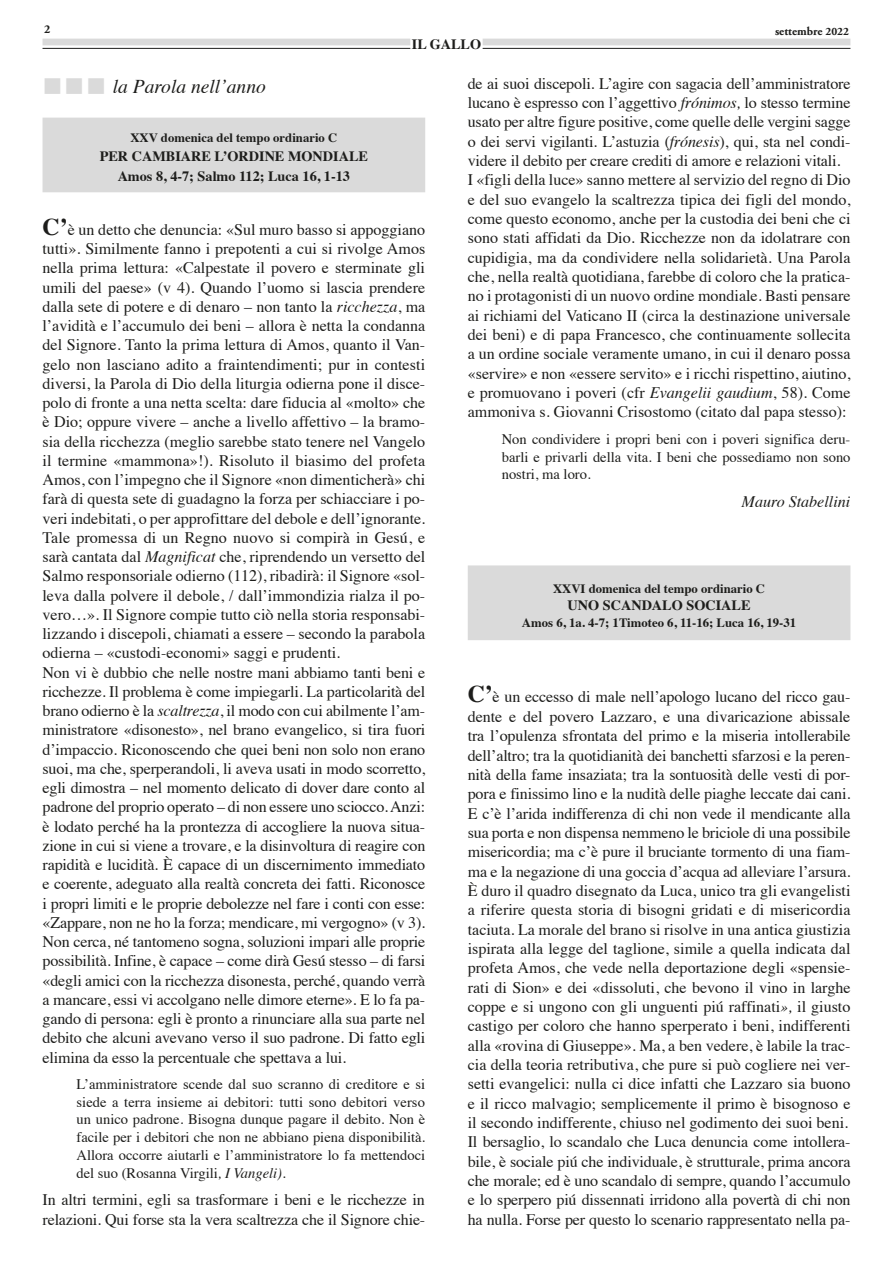
<style>
.page{position:relative;width:893px;height:1263px;background:#fff}
.page>*{position:absolute;margin:0;border:0;box-sizing:border-box;transform-origin:0 0}
.t1{font:italic 19.5px "Times";color:#1d1d1b}
.t2{font:16.05px/19.2px "Times";color:#1d1d1b}
.t3{font:italic 16.05px "Times";color:#1d1d1b}
.t4{font:14.55px/17.7px "Times";color:#1d1d1b;text-align:justify}
.t5{font:700 14.25px/19.2px "Times";color:#1d1d1b;text-align:center}
.t6{font:700 12.75px "Times";color:#1d1d1b}
.t7{font:700 12px "Adobe Garamond";color:#1d1d1b}
.s1{font-size:11.25px}
.s2{color:#dadada}
.s3{font-weight:700;font-size:24px}
.s4{font-style:italic}
</style>
<div class="page">
<hr style="left:43px;top:48px;width:367px;height:1px;background:#1d1d1b">
<hr style="left:483px;top:48px;width:367px;height:1px;background:#1d1d1b">
<div style="left:43px;top:39px;width:367px;height:6px;background:#dadada"></div>
<div style="left:483px;top:39px;width:367px;height:6px;background:#dadada"></div>
<div style="left:43px;top:118px;width:382px;height:74px;background:#dadada"></div>
<div style="left:468px;top:565px;width:382px;height:75px;background:#dadada"></div>
<p class="t7" style="left:44px;top:23px;width:8px">2</p>
<p class="t5" style="left:412px;top:33px;width:71px">IL GALLO</p>
<p class="t7" style="left:775px;top:25px;width:75px">settembre <span class="s1">2022</span></p>
<p class="t1" style="left:43px;top:69px;width:225px"><span class="s2">■■■</span> la Parola nell’anno</p>
<p class="t6" style="left:130px;top:126px;width:208px">XXV domenica del tempo ordinario C</p>
<p class="t5" style="left:100px;top:145px;width:270px">PER CAMBIARE L’ORDINE MONDIALE<br>Amos 8, 4-7; Salmo 112; Luca 16, 1-13</p>
<p class="t2" style="left:43px;top:218px;width:384px"><span class="s3">C’</span>è un detto che denuncia: «Sul muro basso si appoggiano tutti». Similmente fanno i prepotenti a cui si rivolge Amos nella prima lettura: «Calpestate il povero e sterminate gli umili del paese» (v 4). Quando l’uomo si lascia prendere dalla sete di potere e di denaro – non tanto la <span class="s4">ricchezza</span>, ma l’avidità e l’accumulo dei beni – allora è netta la condanna del Signore. Tanto la prima lettura di Amos, quanto il Van&shy;gelo non lasciano adito a fraintendimenti; pur in contesti diversi, la Parola di Dio della liturgia odierna pone il disce&shy;polo di fronte a una netta scelta: dare fiducia al «molto» che è Dio; oppure vivere – anche a livello affettivo – la bramo&shy;sia della ricchezza (meglio sarebbe stato tenere nel Vangelo il termine «mammona»!). Risoluto il biasimo del profeta Amos, con l’impegno che il Signore «non dimenticherà» chi farà di questa sete di guadagno la forza per schiacciare i po&shy;veri indebitati, o per approfittare del debole e dell’ignorante.<br>Tale promessa di un Regno nuovo si compirà in Gesú, e sarà cantata dal <span class="s4">Magnificat</span> che, riprendendo un versetto del Salmo responsoriale odierno (112), ribadirà: il Signore «sol&shy;leva dalla polvere il debole, / dall’immondizia rialza il po&shy;vero…». Il Signore compie tutto ciò nella storia responsabi&shy;lizzando i discepoli, chiamati a essere – secondo la parabola odierna – «custodi-economi» saggi e prudenti.<br>Non vi è dubbio che nelle nostre mani abbiamo tanti beni e ricchezze. Il problema è come impiegarli. La particolarità del brano odierno è la <span class="s4">scaltrezza</span>, il modo con cui abilmente l’am&shy;ministratore «disonesto», nel brano evangelico, si tira fuori d’impaccio. Riconoscendo che quei beni non solo non erano suoi, ma che, sperperandoli, li aveva usati in modo scorretto, egli dimostra – nel momento delicato di dover dare conto al padrone del proprio operato – di non essere uno sciocco. Anzi: è lodato perché ha la prontezza di accogliere la nuova situa&shy;zione in cui si viene a trovare, e la disinvoltura di reagire con rapidità e lucidità. È capace di un discernimento immediato e coerente, adeguato alla realtà concreta dei fatti. Riconosce i propri limiti e le proprie debolezze nel fare i conti con esse: «Zappare, non ne ho la forza; mendicare, mi vergogno» (v 3).<br>Non cerca, né tantomeno sogna, soluzioni impari alle proprie possibilità. Infine, è capace – come dirà Gesú stesso – di farsi «degli amici con la ricchezza disonesta, perché, quando verrà a mancare, essi vi accolgano nelle dimore eterne». E lo fa pa&shy;gando di persona: egli è pronto a rinunciare alla sua parte nel debito che alcuni avevano verso il suo padrone. Di fatto egli elimina da esso la percentuale che spettava a lui.</p>
<p class="t4" style="left:77px;top:1074px;width:350px">L’amministratore scende dal suo scranno di creditore e si siede a terra insieme ai debitori: tutti sono debitori verso un unico padrone. Bisogna dunque pagare il debito. Non è facile per i debitori che non ne abbiano piena disponibilità.<br>Allora occorre aiutarli e l’amministratore lo fa mettendoci del suo (Rosanna Virgili<span class="s4">, I Vangeli).</span></p>
<p class="t2" style="left:43px;top:1189px;width:384px">In altri termini, egli sa trasformare i beni e le ricchezze in relazioni. Qui forse sta la vera scaltrezza che il Signore chie-</p>
<p class="t2" style="left:468px;top:72px;width:384px">de ai suoi discepoli. L’agire con sagacia dell’amministratore lucano è espresso con l’aggettivo <span class="s4">frónimos,</span> lo stesso termine usato per altre figure positive, come quelle delle vergini sagge o dei servi vigilanti. L’astuzia (<span class="s4">frónesis</span>), qui, sta nel condi&shy;videre il debito per creare crediti di amore e relazioni vitali.<br>I «figli della luce» sanno mettere al servizio del regno di Dio e del suo evangelo la scaltrezza tipica dei figli del mondo, come questo economo, anche per la custodia dei beni che ci sono stati affidati da Dio. Ricchezze non da idolatrare con cupidigia, ma da condividere nella solidarietà. Una Parola che, nella realtà quotidiana, farebbe di coloro che la pratica&shy;no i protagonisti di un nuovo ordine mondiale. Basti pensare ai richiami del Vaticano II (circa la destinazione universale dei beni) e di papa Francesco, che continuamente sollecita a un ordine sociale veramente umano, in cui il denaro possa «servire» e non «essere servito» e i ricchi rispettino, aiutino, e promuovano i poveri (cfr <span class="s4">Evangelii gaudium</span>, 58). Come ammoniva s. Giovanni Crisostomo (citato dal papa stesso):</p>
<p class="t4" style="left:502px;top:429px;width:350px">Non condividere i propri beni con i poveri significa deru&shy;barli e privarli della vita. I beni che possediamo non sono nostri, ma loro.</p>
<p class="t3" style="left:742px;top:488px;width:110px">Mauro Stabellini</p>
<p class="t6" style="left:553px;top:576px;width:214px">XXVI domenica del tempo ordinario C</p>
<p class="t5" style="left:568px;top:594px;width:184px">UNO SCANDALO SOCIALE</p>
<p class="t6" style="left:522px;top:610px;width:276px">Amos 6, 1a. 4-7; 1Timoteo 6, 11-16; Luca 16, 19-31</p>
<p class="t2" style="left:468px;top:686px;width:384px"><span class="s3">C’</span>è un eccesso di male nell’apologo lucano del ricco gau&shy;dente e del povero Lazzaro, e una divaricazione abissale tra l’opulenza sfrontata del primo e la miseria intollerabile dell’altro; tra la quotidianità dei banchetti sfarzosi e la peren&shy;nità della fame insaziata; tra la sontuosità delle vesti di por&shy;pora e finissimo lino e la nudità delle piaghe leccate dai cani.<br>E c’è l’arida indifferenza di chi non vede il mendicante alla sua porta e non dispensa nemmeno le briciole di una possibile misericordia; ma c’è pure il bruciante tormento di una fiam&shy;ma e la negazione di una goccia d’acqua ad alleviare l’arsura.<br>È duro il quadro disegnato da Luca, unico tra gli evangelisti a riferire questa storia di bisogni gridati e di misericordia taciuta. La morale del brano si risolve in una antica giustizia ispirata alla legge del taglione, simile a quella indicata dal profeta Amos, che vede nella deportazione degli «spensie&shy;rati di Sion» e dei «dissoluti, che bevono il vino in larghe coppe e si ungono con gli unguenti piú raffinati<span class="s4">»,</span> il giusto castigo per coloro che hanno sperperato i beni, indifferenti alla «rovina di Giuseppe». Ma, a ben vedere, è labile la trac&shy;cia della teoria retributiva, che pure si può cogliere nei ver&shy;setti evangelici: nulla ci dice infatti che Lazzaro sia buono e il ricco malvagio; semplicemente il primo è bisognoso e il secondo indifferente, chiuso nel godimento dei suoi beni.<br>Il bersaglio, lo scandalo che Luca denuncia come intollera&shy;bile, è sociale piú che individuale, è strutturale, prima ancora che morale; ed è uno scandalo di sempre, quando l’accumulo e lo sperpero piú dissennati irridono alla povertà di chi non ha nulla. Forse per questo lo scenario rappresentato nella pa-</p>
</div>
